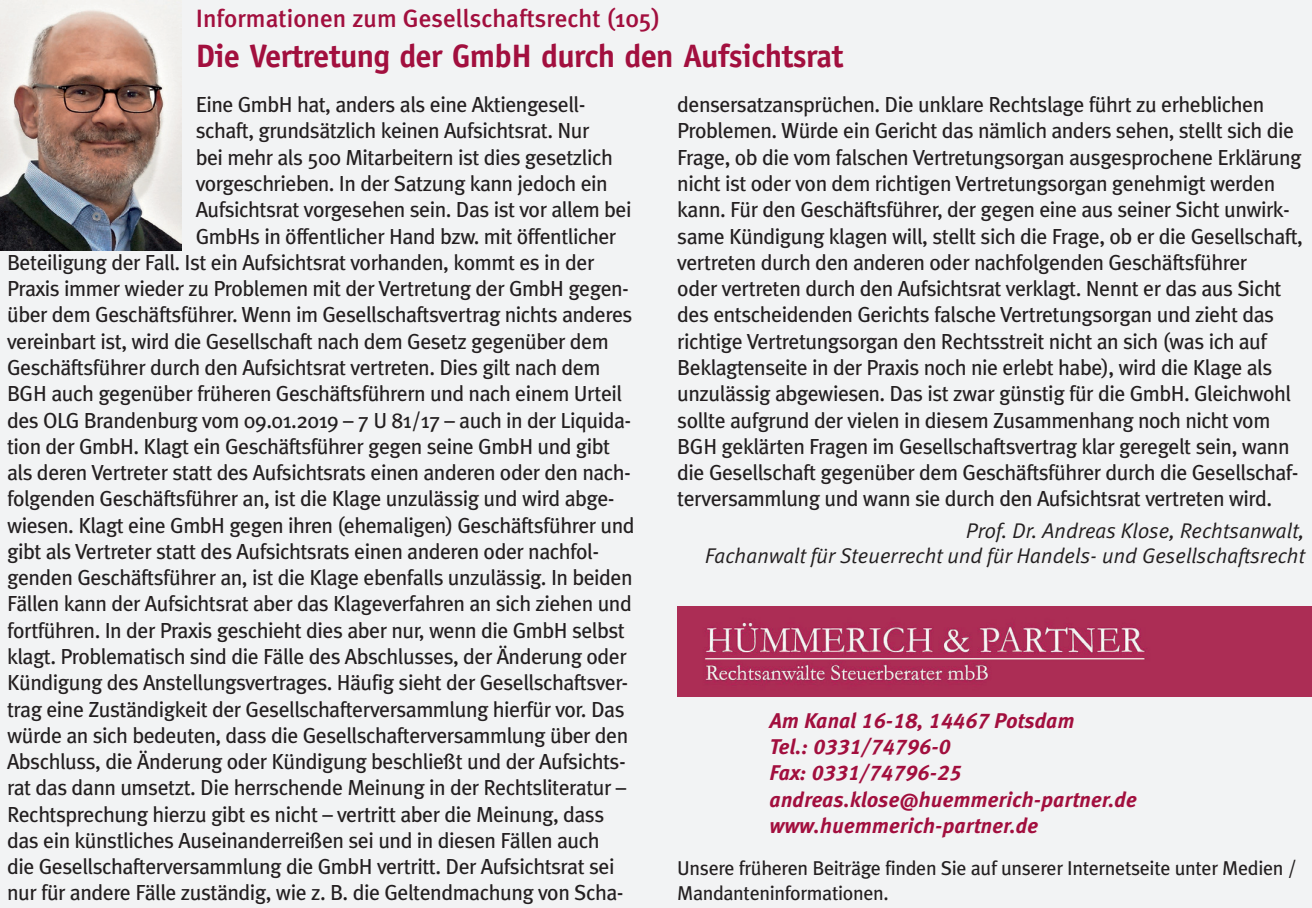
<style>
.page{position:relative;width:1312px;height:908px;background:#fff}
.page>*{position:absolute;margin:0;border:0;box-sizing:border-box;transform-origin:0 0}
.t1{font:700 32.5px "Officina Sans";letter-spacing:-.02em;color:#a20f3e}
.t2{font:500 25px "Meta Plus";color:#a20f3e}
.t3{font:21.75px/26.2px "Meta Plus";letter-spacing:-.025em;color:#231f20}
.t4{font:italic 700 21.25px/26.2px "Meta Corr";letter-spacing:-.01em;color:#a20f3e}
.t5{font:italic 21.25px/25px "Meta Corr";letter-spacing:-.02em;color:#231f20;text-align:right}
.t6{font:20px/25px "Meta Plus";letter-spacing:-.02em;color:#231f20}
</style>
<div class="page">
<div style="left:0;top:0;width:1311px;height:907px;background:#f2f3f4"></div>
<img style="left:0;top:10px;width:181px;height:240px">
<img style="left:677px;top:606px;width:634px;height:90px">
<p class="t2" style="left:196px;top:4px;width:465px">Informationen zum Gesellschaftsrecht (105)</p>
<h1 class="t1" style="left:196px;top:36px;width:649px">Die Vertretung der GmbH durch den Aufsichtsrat</h1>
<p class="t3" style="left:196px;top:91px;width:391px">Eine GmbH hat, anders als eine Aktiengesell-</p>
<p class="t3" style="left:196px;top:117px;width:395px">schaft, grundsätzlich keinen Aufsichtsrat. Nur</p>
<p class="t3" style="left:196px;top:144px;width:418px">bei mehr als 500 Mitarbeitern ist dies gesetzlich</p>
<p class="t3" style="left:196px;top:170px;width:413px">vorgeschrieben. In der Satzung kann jedoch ein</p>
<p class="t3" style="left:196px;top:196px;width:437px">Aufsichtsrat vorgesehen sein. Das ist vor allem bei</p>
<p class="t3" style="left:196px;top:222px;width:422px">GmbHs in öffentlicher Hand bzw. mit öffentlicher</p>
<p class="t3" style="left:7px;top:249px;width:588px">Beteiligung der Fall. Ist ein Aufsichtsrat vorhanden, kommt es in der</p>
<p class="t3" style="left:7px;top:275px;width:623px">Praxis immer wieder zu Problemen mit der Vertretung der GmbH gegen-</p>
<p class="t3" style="left:7px;top:301px;width:626px">über dem Geschäftsführer. Wenn im Gesellschaftsvertrag nichts anderes</p>
<p class="t3" style="left:7px;top:327px;width:603px">vereinbart ist, wird die Gesellschaft nach dem Gesetz gegenüber dem</p>
<p class="t3" style="left:7px;top:354px;width:595px">Geschäftsführer durch den Aufsichtsrat vertreten. Dies gilt nach dem</p>
<p class="t3" style="left:7px;top:380px;width:616px">BGH auch gegenüber früheren Geschäftsführern und nach einem Urteil</p>
<p class="t3" style="left:7px;top:406px;width:625px">des OLG Brandenburg vom 09.01.2019 – 7 U 81/17 – auch in der Liquida-</p>
<p class="t3" style="left:7px;top:432px;width:604px">tion der GmbH. Klagt ein Geschäftsführer gegen seine GmbH und gibt</p>
<p class="t3" style="left:7px;top:459px;width:625px">als deren Vertreter statt des Aufsichtsrats einen anderen oder den nach-</p>
<p class="t3" style="left:7px;top:485px;width:609px">folgenden Geschäftsführer an, ist die Klage unzulässig und wird abge-</p>
<p class="t3" style="left:7px;top:511px;width:629px">wiesen. Klagt eine GmbH gegen ihren (ehemaligen) Geschäftsführer und</p>
<p class="t3" style="left:7px;top:537px;width:593px">gibt als Vertreter statt des Aufsichtsrats einen anderen oder nachfol-</p>
<p class="t3" style="left:7px;top:564px;width:627px">genden Geschäftsführer an, ist die Klage ebenfalls unzulässig. In beiden</p>
<p class="t3" style="left:7px;top:590px;width:626px">Fällen kann der Aufsichtsrat aber das Klageverfahren an sich ziehen und</p>
<p class="t3" style="left:7px;top:616px;width:619px">fortführen. In der Praxis geschieht dies aber nur, wenn die GmbH selbst</p>
<p class="t3" style="left:7px;top:642px;width:621px">klagt. Problematisch sind die Fälle des Abschlusses, der Änderung oder</p>
<p class="t3" style="left:7px;top:669px;width:622px">Kündigung des Anstellungsvertrages. Häufig sieht der Gesellschaftsver-</p>
<p class="t3" style="left:7px;top:695px;width:619px">trag eine Zuständigkeit der Gesellschafterversammlung hierfür vor. Das</p>
<p class="t3" style="left:7px;top:721px;width:622px">würde an sich bedeuten, dass die Gesellschafterversammlung über den</p>
<p class="t3" style="left:7px;top:747px;width:620px">Abschluss, die Änderung oder Kündigung beschließt und der Aufsichts-</p>
<p class="t3" style="left:7px;top:774px;width:620px">rat das dann umsetzt. Die herrschende Meinung in der Rechtsliteratur –</p>
<p class="t3" style="left:7px;top:800px;width:598px">Rechtsprechung hierzu gibt es nicht – vertritt aber die Meinung, dass</p>
<p class="t3" style="left:7px;top:826px;width:594px">das ein künstliches Auseinanderreißen sei und in diesen Fällen auch</p>
<p class="t3" style="left:7px;top:852px;width:609px">die Gesellschafterversammlung die GmbH vertritt. Der Aufsichtsrat sei</p>
<p class="t3" style="left:7px;top:879px;width:618px">nur für andere Fälle zuständig, wie z. B. die Geltendmachung von Scha-</p>
<p class="t3" style="left:677px;top:91px;width:627px">densersatzansprüchen. Die unklare Rechtslage führt zu erheblichen Problemen. Würde ein Gericht das nämlich anders sehen, stellt sich die Frage, ob die vom falschen Vertretungsorgan ausgesprochene Erklärung nicht ist oder von dem richtigen Vertretungsorgan genehmigt werden kann. Für den Geschäftsführer, der gegen eine aus seiner Sicht unwirk&shy;same Kündigung klagen will, stellt sich die Frage, ob er die Gesellschaft, vertreten durch den anderen oder nachfolgenden Geschäftsführer<br>oder vertreten durch den Aufsichtsrat verklagt. Nennt er das aus Sicht des entscheidenden Gerichts falsche Vertretungsorgan und zieht das richtige Vertretungsorgan den Rechtsstreit nicht an sich (was ich auf Beklagtenseite in der Praxis noch nie erlebt habe), wird die Klage als unzulässig abgewiesen. Das ist zwar günstig für die GmbH. Gleichwohl sollte aufgrund der vielen in diesem Zusammenhang noch nicht vom BGH geklärten Fragen im Gesellschaftsvertrag klar geregelt sein, wann die Gesellschaft gegenüber dem Geschäftsführer durch die Gesellschaf&shy;terversammlung und wann sie durch den Aufsichtsrat vertreten wird.</p>
<p class="t5" style="left:704px;top:517px;width:601px">Prof. Dr. Andreas Klose, Rechtsanwalt,<br>Fachanwalt für Steuerrecht und für Handels- und Gesellschaftsrecht</p>
<p class="t4" style="left:769px;top:707px;width:369px">Am Kanal 16-18, 14467 Potsdam<br>Tel.: 0331/74796-0<br>Fax: 0331/74796-25 andreas.klose@huemmerich-partner.de www.huemmerich-partner.de</p>
<p class="t6" style="left:677px;top:854px;width:621px">Unsere früheren Beiträge finden Sie auf unserer Internetseite unter Medien /<br>Mandanteninformationen.</p>
</div>
